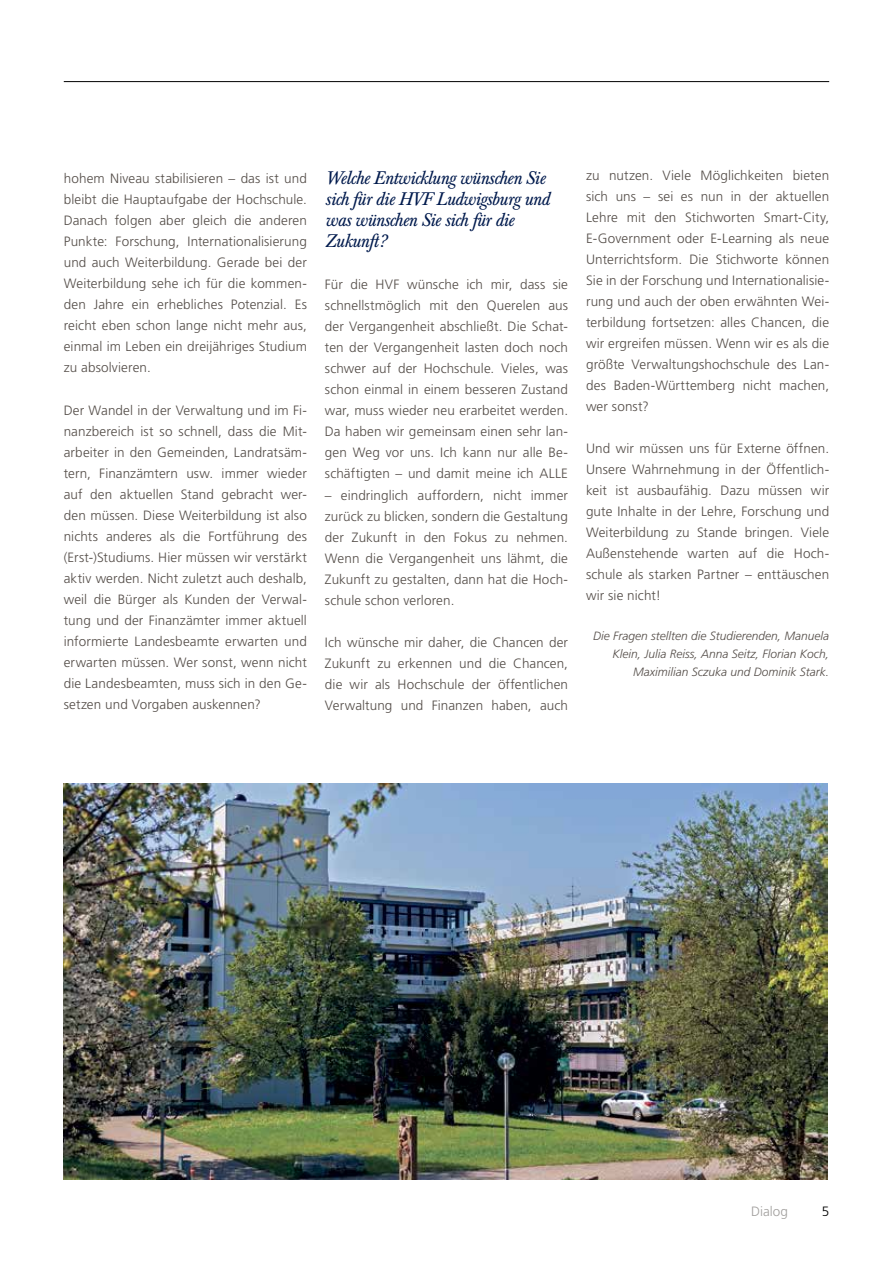
<style>
.page{position:relative;width:893px;height:1263px;background:#fff}
.page>*{position:absolute;margin:0;border:0;box-sizing:border-box;transform-origin:0 0}
.t1{font:italic 18px/21px "Baskerville BE";letter-spacing:-.03em;color:#001a4d}
.t2{font:300 13.5px/21px "Frutiger LT";letter-spacing:.005em;color:#544d48;text-align:justify}
.t3{font:300 13.5px "Frutiger LT";color:#a19f9d}
.t4{font:300 13.5px "Frutiger LT";color:#000}
.t5{font:italic 300 12px/18px "Frutiger LT";color:#544d48;text-align:right}
</style>
<div class="page">
<hr style="left:64px;top:81px;width:765px;height:1px;background:#000">
<img style="left:64px;top:784px;width:763px;height:395px">
<p class="t2" style="left:64px;top:168px;width:245px">hohem Niveau stabilisieren – das ist und bleibt die Hauptaufgabe der Hochschule.<br>Danach folgen aber gleich die anderen Punkte: Forschung, Internationalisierung und auch Weiterbildung. Gerade bei der Weiterbildung sehe ich für die kommen&shy;den Jahre ein erhebliches Potenzial. Es reicht eben schon lange nicht mehr aus, einmal im Leben ein dreijähriges Studium zu absolvieren.</p>
<p class="t2" style="left:64px;top:399px;width:245px">Der Wandel in der Verwaltung und im Fi&shy;nanzbereich ist so schnell, dass die Mit&shy;arbeiter in den Gemeinden, Landratsäm&shy;tern, Finanzämtern usw. immer wieder auf den aktuellen Stand gebracht wer&shy;den müssen. Diese Weiterbildung ist also nichts anderes als die Fortführung des (Erst-)Studiums. Hier müssen wir verstärkt aktiv werden. Nicht zuletzt auch deshalb, weil die Bürger als Kunden der Verwal&shy;tung und der Finanzämter immer aktuell informierte Landesbeamte erwarten und erwarten müssen. Wer sonst, wenn nicht die Landesbeamten, muss sich in den Ge&shy;setzen und Vorgaben auskennen?</p>
<h1 class="t1" style="left:325px;top:169px;width:226px">Welche Entwicklung wünschen Sie sich für die HVF Ludwigsburg und was wünschen Sie sich für die<br>Zukunft?</h1>
<p class="t2" style="left:325px;top:274px;width:245px">Für die HVF wünsche ich mir, dass sie schnellstmöglich mit den Querelen aus der Vergangenheit abschließt. Die Schat&shy;ten der Vergangenheit lasten doch noch schwer auf der Hochschule. Vieles, was schon einmal in einem besseren Zustand war, muss wieder neu erarbeitet werden.<br>Da haben wir gemeinsam einen sehr lan&shy;gen Weg vor uns. Ich kann nur alle Be&shy;schäftigten – und damit meine ich ALLE</p>
<p class="t2" style="left:325px;top:484px;width:245px">– eindringlich auffordern, nicht immer zurück zu blicken, sondern die Gestaltung der Zukunft in den Fokus zu nehmen.<br>Wenn die Vergangenheit uns lähmt, die Zukunft zu gestalten, dann hat die Hoch&shy;schule schon verloren.</p>
<p class="t2" style="left:325px;top:632px;width:245px">Ich wünsche mir daher, die Chancen der Zukunft zu erkennen und die Chancen, die wir als Hochschule der öffentlichen Verwaltung und Finanzen haben, auch</p>
<p class="t2" style="left:586px;top:165px;width:245px">zu nutzen. Viele Möglichkeiten bieten sich uns – sei es nun in der aktuellen Lehre mit den Stichworten Smart-City, E-Government oder E-Learning als neue Unterrichtsform. Die Stichworte können Sie in der Forschung und Internationalisie&shy;rung und auch der oben erwähnten Wei&shy;terbildung fortsetzen: alles Chancen, die wir ergreifen müssen. Wenn wir es als die größte Verwaltungshochschule des Lan&shy;des Baden-Württemberg nicht machen, wer sonst?</p>
<p class="t2" style="left:586px;top:438px;width:245px">Und wir müssen uns für Externe öffnen.<br>Unsere Wahrnehmung in der Öffentlich&shy;keit ist ausbaufähig. Dazu müssen wir gute Inhalte in der Lehre, Forschung und Weiterbildung zu Stande bringen. Viele Außenstehende warten auf die Hoch&shy;schule als starken Partner – enttäuschen wir sie nicht!</p>
<p class="t5" style="left:593px;top:627px;width:238px">Die Fragen stellten die Studierenden, Manuela<br>Klein, Julia Reiss, Anna Seitz, Florian Koch,<br>Maximilian Sczuka und Dominik Stark.</p>
<p class="t3" style="left:751px;top:1203px;width:38px">Dialog</p>
<p class="t4" style="left:822px;top:1203px;width:9px">5</p>
</div>
